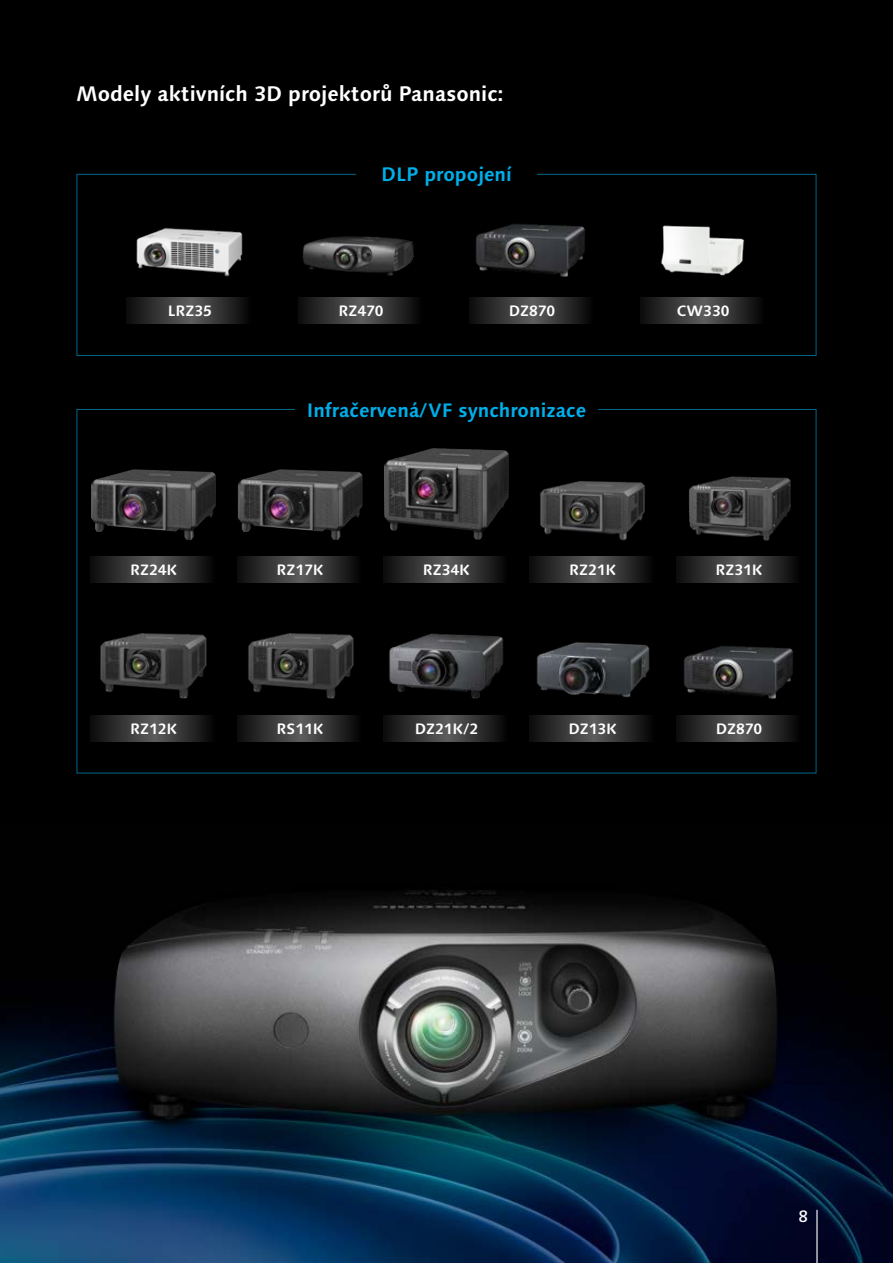
<style>
.page{position:relative;width:893px;height:1263px;background:#000}
.page>*{position:absolute;margin:0;border:0;box-sizing:border-box;transform-origin:0 0}
.t1{font:700 21px "Syntax Next LT Pro";color:#fff}
.t2{font:700 19.5px "Syntax Next LT Pro";color:#00aeea}
.t3{font:500 16.5px "Syntax Next LT Pro";color:#fff}
.t4{font:700 15px "Syntax Next LT Pro";color:#fff}
</style>
<div class="page">
<svg style="left:91px;top:556px;width:118px;height:26px;background:#353535"></svg>
<svg style="left:91px;top:715px;width:118px;height:26px;background:#353535"></svg>
<svg style="left:237px;top:556px;width:119px;height:26px;background:#343434"></svg>
<svg style="left:237px;top:715px;width:119px;height:26px;background:#343434"></svg>
<svg style="left:384px;top:556px;width:118px;height:26px;background:#353535"></svg>
<svg style="left:384px;top:715px;width:118px;height:26px;background:#353535"></svg>
<svg style="left:530px;top:556px;width:118px;height:26px;background:#353535"></svg>
<svg style="left:530px;top:717px;width:118px;height:24px;background:#353535"></svg>
<svg style="left:676px;top:556px;width:119px;height:26px;background:#343434"></svg>
<svg style="left:676px;top:715px;width:119px;height:26px;background:#343434"></svg>
<img style="left:238px;top:469px;width:125px;height:71px">
<img style="left:91px;top:469px;width:125px;height:71px">
<img style="left:384px;top:448px;width:125px;height:92px">
<img style="left:540px;top:481px;width:105px;height:60px">
<img style="left:689px;top:476px;width:102px;height:65px">
<img style="left:100px;top:633px;width:107px;height:66px">
<img style="left:248px;top:633px;width:106px;height:66px">
<img style="left:389px;top:633px;width:114px;height:66px">
<img style="left:530px;top:642px;width:120px;height:75px">
<img style="left:684px;top:646px;width:109px;height:53px">
<svg style="left:127px;top:298px;width:119px;height:26px;background:#343434"></svg>
<svg style="left:298px;top:298px;width:118px;height:26px;background:#353535"></svg>
<svg style="left:469px;top:298px;width:119px;height:26px;background:#343434"></svg>
<svg style="left:640px;top:298px;width:119px;height:26px;background:#343434"></svg>
<img style="left:0;top:890px;width:893px;height:373px">
<img style="left:476px;top:224px;width:109px;height:53px">
<img style="left:661px;top:225px;width:84px;height:51px">
<img style="left:136px;top:228px;width:107px;height:49px">
<img style="left:302px;top:236px;width:112px;height:40px">
<hr style="left:816px;top:1210px;width:2px;height:53px;background:#fff">
<h1 class="t1" style="left:77px;top:80px;width:429px">Modely aktivních 3D projektorů Panasonic:</h1>
<h2 class="t2" style="left:381px;top:162px;width:132px">DLP propojení</h2>
<p class="t4" style="left:168px;top:302px;width:46px">LRZ35</p>
<p class="t4" style="left:338px;top:302px;width:47px">RZ470</p>
<p class="t4" style="left:509px;top:302px;width:48px">DZ870</p>
<p class="t4" style="left:677px;top:302px;width:54px">CW330</p>
<p class="t4" style="left:130px;top:560px;width:49px">RZ24K</p>
<p class="t4" style="left:130px;top:719px;width:49px">RZ12K</p>
<h2 class="t2" style="left:307px;top:397px;width:281px">Infračervená/VF synchronizace</h2>
<p class="t4" style="left:276px;top:560px;width:49px">RZ17K</p>
<p class="t4" style="left:423px;top:560px;width:49px">RZ34K</p>
<p class="t4" style="left:569px;top:560px;width:49px">RZ21K</p>
<p class="t4" style="left:715px;top:560px;width:49px">RZ31K</p>
<p class="t4" style="left:277px;top:719px;width:49px">RS11K</p>
<p class="t4" style="left:415px;top:719px;width:65px">DZ21K/2</p>
<p class="t4" style="left:568px;top:719px;width:50px">DZ13K</p>
<p class="t4" style="left:716px;top:719px;width:48px">DZ870</p>
<p class="t3" style="left:798px;top:1206px;width:11px">8</p>
</div>
